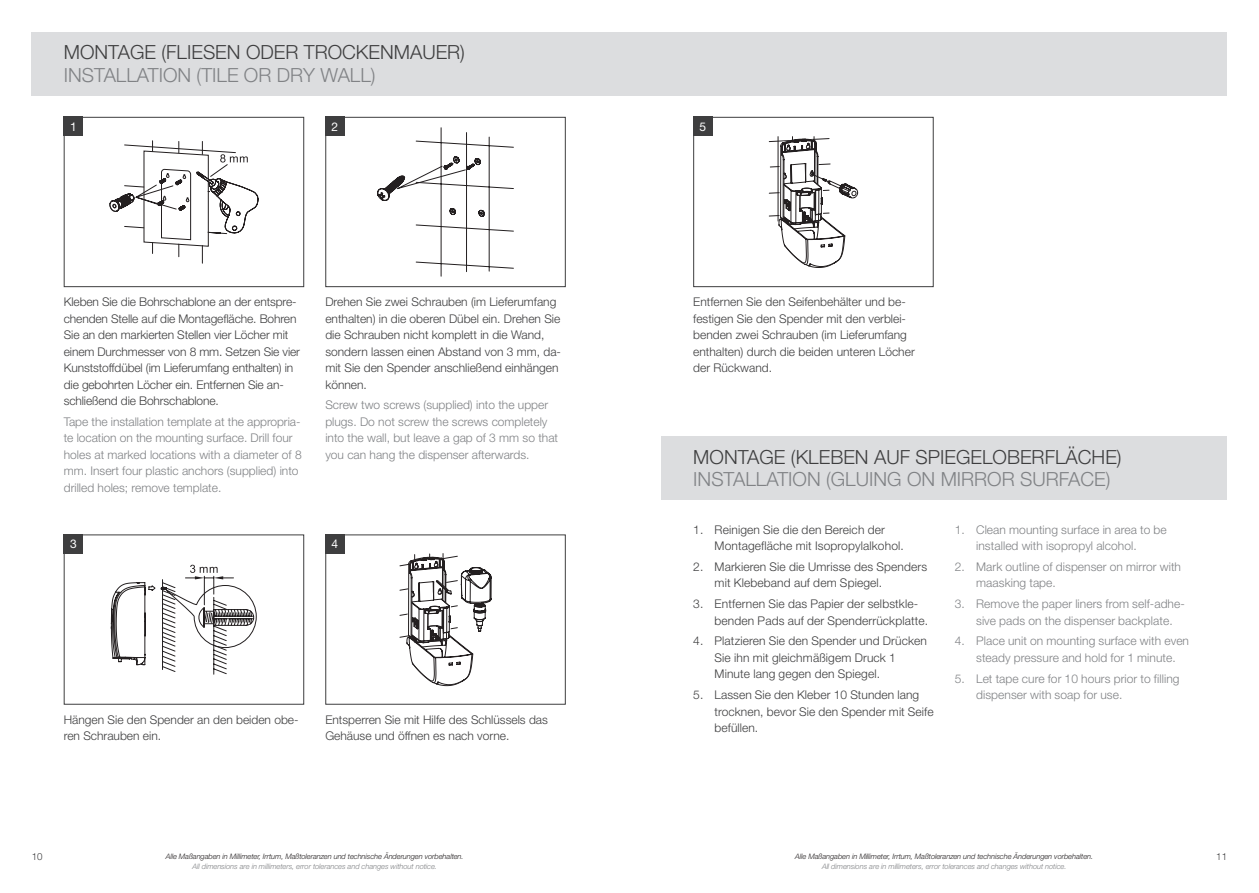
<style>
.page{position:relative;width:1259px;height:893px;background:#fff}
.page>*{position:absolute;margin:0;border:0;box-sizing:border-box;transform-origin:0 0}
.t1{font:300 19.5px "Helvetica Neue LT Pro";color:#3e3e3f}
.t2{font:300 19.5px "Helvetica Neue LT Pro";color:#808285}
.t3{font:300 12px/16.5px "Helvetica Neue LT Pro";color:#3e3e3f}
.t4{font:300 12px/16.5px "Helvetica Neue LT Pro";color:#808285}
.t5{font:12px "Helvetica Neue LT Pro";color:#fff}
.t6{font:300 9.75px "Helvetica Neue LT Pro";color:#3e3e3f}
.t7{font:italic 300 7.5px "Helvetica Neue LT Pro";letter-spacing:-.01em;color:#231f20}
.t8{font:italic 300 7.5px "Helvetica Neue LT Pro";letter-spacing:-.01em;color:#808285}
</style>
<div class="page">
<div style="left:32px;top:32px;width:1195px;height:64px;background:#dcdddf"></div>
<svg style="left:109px;top:140px;width:149px;height:124px"></svg>
<div style="left:64px;top:117px;width:240px;height:170px;border:1px solid #3e3e3f"></div>
<div style="left:64px;top:117px;width:19px;height:19px;background:#3e3e3f"></div>
<svg style="left:377px;top:127px;width:137px;height:150px"></svg>
<div style="left:325px;top:117px;width:241px;height:170px;border:1px solid #3e3e3f"></div>
<div style="left:325px;top:117px;width:19px;height:19px;background:#3e3e3f"></div>
<svg style="left:111px;top:565px;width:146px;height:110px"></svg>
<div style="left:64px;top:534px;width:240px;height:171px;border:1px solid #3e3e3f"></div>
<div style="left:64px;top:534px;width:19px;height:20px;background:#3e3e3f"></div>
<svg style="left:399px;top:553px;width:92px;height:133px"></svg>
<div style="left:325px;top:534px;width:241px;height:171px;border:1px solid #3e3e3f"></div>
<div style="left:325px;top:534px;width:19px;height:20px;background:#3e3e3f"></div>
<hr style="left:814px;top:136px;width:1px;height:85px;background:#231f20">
<hr style="left:792px;top:136px;width:1px;height:85px;background:#231f20">
<hr style="left:778px;top:136px;width:1px;height:85px;background:#231f20">
<svg style="left:769px;top:138px;width:89px;height:130px"></svg>
<div style="left:693px;top:117px;width:240px;height:170px;border:1px solid #3e3e3f"></div>
<div style="left:693px;top:117px;width:19px;height:19px;background:#3e3e3f"></div>
<div style="left:661px;top:436px;width:566px;height:64px;background:#dcdddf"></div>
<h1 class="t1" style="left:64px;top:41px;width:403px">MONTAGE (FLIESEN ODER TROCKENMAUER)</h1>
<h1 class="t2" style="left:64px;top:63px;width:313px">INSTALLATION (TILE OR DRY WALL)</h1>
<p class="t5" style="left:70px;top:119px;width:8px">1</p>
<p class="t5" style="left:331px;top:119px;width:8px">2</p>
<p class="t3" style="left:64px;top:293px;width:238px">Kleben Sie die Bohrschablone an der entspre&shy;chenden Stelle auf die Montagefläche. Bohren Sie an den markierten Stellen vier Löcher mit einem Durchmesser von 8 mm. Setzen Sie vier Kunststoffdübel (im Lieferumfang enthalten) in die gebohrten Löcher ein. Entfernen Sie an&shy;schließend die Bohrschablone.</p>
<p class="t4" style="left:64px;top:413px;width:239px">Tape the installation template at the appropria&shy;te location on the mounting surface. Drill four holes at marked locations with a diameter of 8 mm. Insert four plastic anchors (supplied) into drilled holes; remove template.</p>
<p class="t3" style="left:325px;top:293px;width:237px">Drehen Sie zwei Schrauben (im Lieferumfang enthalten) in die oberen Dübel ein. Drehen Sie die Schrauben nicht komplett in die Wand, sondern lassen einen Abstand von 3 mm, da&shy;mit Sie den Spender anschließend einhängen können.</p>
<p class="t4" style="left:325px;top:397px;width:234px">Screw two screws (supplied) into the upper plugs. Do not screw the screws completely into the wall, but leave a gap of 3 mm so that you can hang the dispenser afterwards.</p>
<p class="t5" style="left:70px;top:537px;width:8px">3</p>
<p class="t5" style="left:331px;top:537px;width:8px">4</p>
<p class="t3" style="left:64px;top:711px;width:236px">Hängen Sie den Spender an den beiden obe&shy;ren Schrauben ein.</p>
<p class="t3" style="left:325px;top:711px;width:224px">Entsperren Sie mit Hilfe des Schlüssels das<br>Gehäuse und öffnen es nach vorne.</p>
<p class="t5" style="left:699px;top:119px;width:8px">5</p>
<p class="t3" style="left:693px;top:293px;width:223px">Entfernen Sie den Seifenbehälter und be&shy;festigen Sie den Spender mit den verblei&shy;benden zwei Schrauben (im Lieferumfang enthalten) durch die beiden unteren Löcher der Rückwand.</p>
<h1 class="t1" style="left:693px;top:445px;width:430px">MONTAGE (KLEBEN AUF SPIEGELOBERFLÄCHE)</h1>
<h1 class="t2" style="left:693px;top:467px;width:419px">INSTALLATION (GLUING ON MIRROR SURFACE)</h1>
<p class="t3" style="left:714px;top:521px;width:191px;text-indent:-21px">1. Reinigen Sie die den Bereich der<br>Montagefläche mit Isopropylalkohol.</p>
<p class="t3" style="left:714px;top:558px;width:214px;text-indent:-21px">2. Markieren Sie die Umrisse des Spenders mit Klebeband auf dem Spiegel.</p>
<p class="t3" style="left:714px;top:595px;width:215px;text-indent:-21px">3. Entfernen Sie das Papier der selbstkle&shy;benden Pads auf der Spenderrückplatte.</p>
<p class="t3" style="left:714px;top:633px;width:214px;text-indent:-21px">4. Platzieren Sie den Spender und Drücken<br>Sie ihn mit gleichmäßigem Druck 1<br>Minute lang gegen den Spiegel.</p>
<p class="t3" style="left:714px;top:686px;width:220px;text-indent:-21px">5. Lassen Sie den Kleber 10 Stunden lang trocknen, bevor Sie den Spender mit Seife befüllen.</p>
<p class="t4" style="left:976px;top:521px;width:192px;text-indent:-21px">1. Clean mounting surface in area to be installed with isopropyl alcohol.</p>
<p class="t4" style="left:976px;top:558px;width:206px;text-indent:-21px">2. Mark outline of dispenser on mirror with maasking tape.</p>
<p class="t4" style="left:976px;top:595px;width:210px;text-indent:-21px">3. Remove the paper liners from self-adhe&shy;sive pads on the dispenser backplate.</p>
<p class="t4" style="left:976px;top:633px;width:214px;text-indent:-21px">4. Place unit on mounting surface with even steady pressure and hold for 1 minute.</p>
<p class="t4" style="left:976px;top:670px;width:205px;text-indent:-21px">5. Let tape cure for 10 hours prior to filling dispenser with soap for use.</p>
<p class="t7" style="left:166px;top:851px;width:299px">Alle Maßangaben in Millimeter, Irrtum, Maßtoleranzen und technische Änderungen vorbehalten.</p>
<p class="t8" style="left:192px;top:862px;width:246px">All dimensions are in millimeters, error tolerances and changes without notice.</p>
<p class="t7" style="left:795px;top:851px;width:299px">Alle Maßangaben in Millimeter, Irrtum, Maßtoleranzen und technische Änderungen vorbehalten.</p>
<p class="t8" style="left:822px;top:862px;width:246px">All dimensions are in millimeters, error tolerances and changes without notice.</p>
<p class="t6" style="left:32px;top:851px;width:12px">10</p>
<p class="t6" style="left:1216px;top:851px;width:12px">11</p>
</div>
